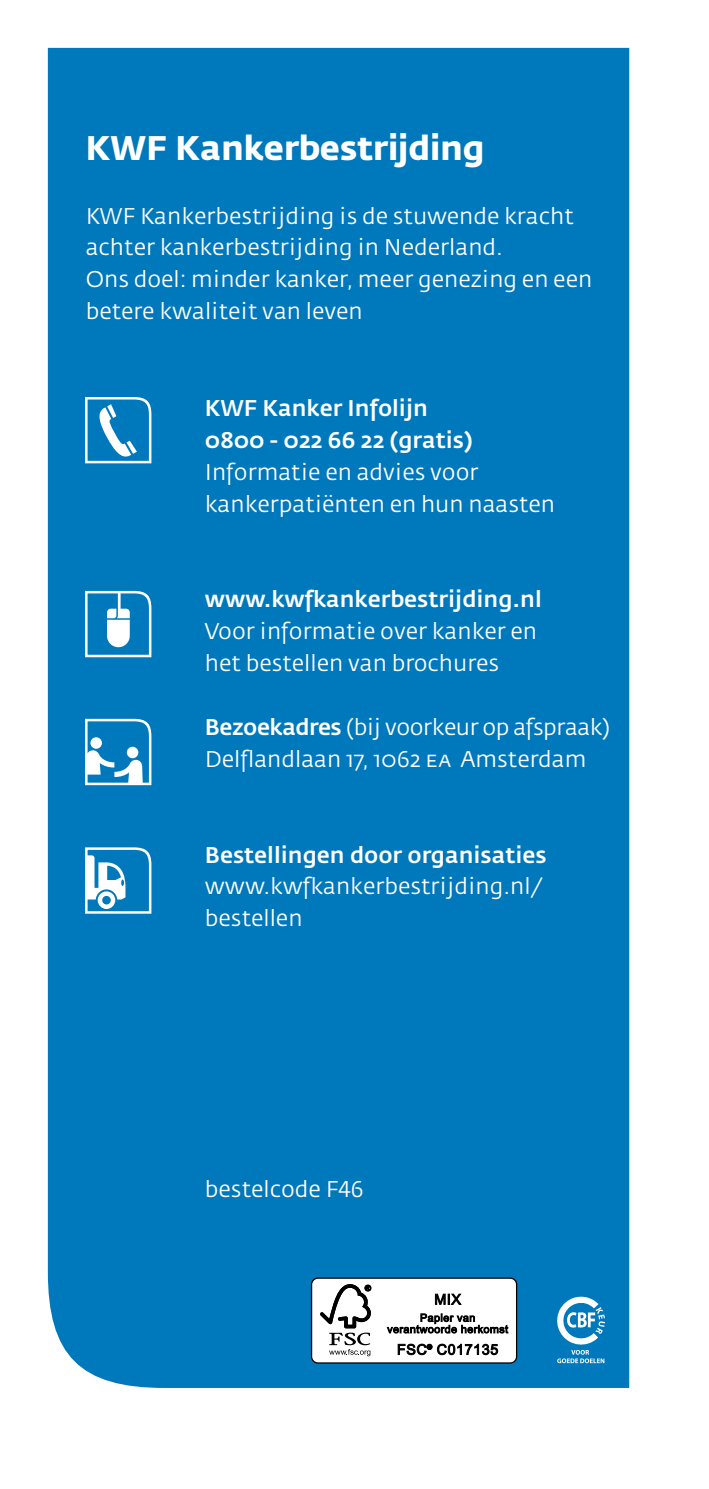
<style>
.page{position:relative;width:709px;height:1489px;background:#fff}
.page>*{position:absolute;margin:0;border:0;box-sizing:border-box;transform-origin:0 0}
.t1{font:700 33.75px "KWF Fedra Sans";color:#fff}
.t2{font:22.5px/32px "KWF Fedra Sans";color:#fff}
.t3{font:500 22.5px/32px "KWF Fedra Sans";color:#fff}
.s1{font-weight:500}
.s2{font-family:"KWF Fedra Sans Book SC"}
</style>
<div class="page">
<div style="left:48px;top:48px;width:581px;height:1339px;background:#0079bc"></div>
<svg style="left:556px;top:1296px;width:49px;height:66px"></svg>
<svg style="left:85px;top:397px;width:66px;height:66px"></svg>
<svg style="left:85px;top:847px;width:66px;height:66px"></svg>
<svg style="left:85px;top:591px;width:66px;height:66px"></svg>
<svg style="left:85px;top:718px;width:66px;height:67px"></svg>
<div style="left:90px;top:737px;width:12px;height:11px;background:#fff;border-radius:50%"></div>
<div style="left:127px;top:746px;width:11px;height:12px;background:#fff;border-radius:50%"></div>
<div style="left:311px;top:1277px;width:205px;height:85px;background:#fff;border-radius:6px"></div>
<div style="left:311px;top:1277px;width:206px;height:86px;border:1px solid #000;border-radius:6px"></div>
<svg style="left:320px;top:1284px;width:51px;height:72px"></svg>
<svg style="left:435px;top:1293px;width:26px;height:12px"></svg>
<svg style="left:387px;top:1313px;width:121px;height:21px"></svg>
<svg style="left:397px;top:1343px;width:101px;height:12px"></svg>
<h1 class="t1" style="left:86px;top:128px;width:400px">KWF Kankerbestrijding</h1>
<p class="t2" style="left:86px;top:200px;width:508px">KWF Kankerbestrijding is de stuwende kracht achter kankerbestrijding in Nederland.<br>Ons doel: minder kanker, meer genezing en een betere kwaliteit van leven</p>
<p class="t3" style="left:205px;top:392px;width:269px">KWF Kanker Infolijn<br>0800 - 022 66 22 (gratis)</p>
<p class="t2" style="left:205px;top:456px;width:352px">Informatie en advies voor kankerpatiënten en hun naasten</p>
<p class="t3" style="left:205px;top:584px;width:338px">www.kwfkankerbestrijding.nl</p>
<p class="t2" style="left:205px;top:616px;width:334px">Voor informatie over kanker en het bestellen van brochures</p>
<p class="t2" style="left:205px;top:711px;width:407px"><span class="s1">Bezoekadres</span> (bij voorkeur op afspraak)<br>Delflandlaan 17, 1062 <span class="s2">ea</span> Amsterdam</p>
<p class="t3" style="left:205px;top:839px;width:343px">Bestellingen door organisaties</p>
<p class="t2" style="left:205px;top:871px;width:339px">www.kwfkankerbestrijding.nl/ bestellen</p>
<p class="t2" style="left:205px;top:1173px;width:160px">bestelcode <span class="s2">F46</span></p>
</div>
